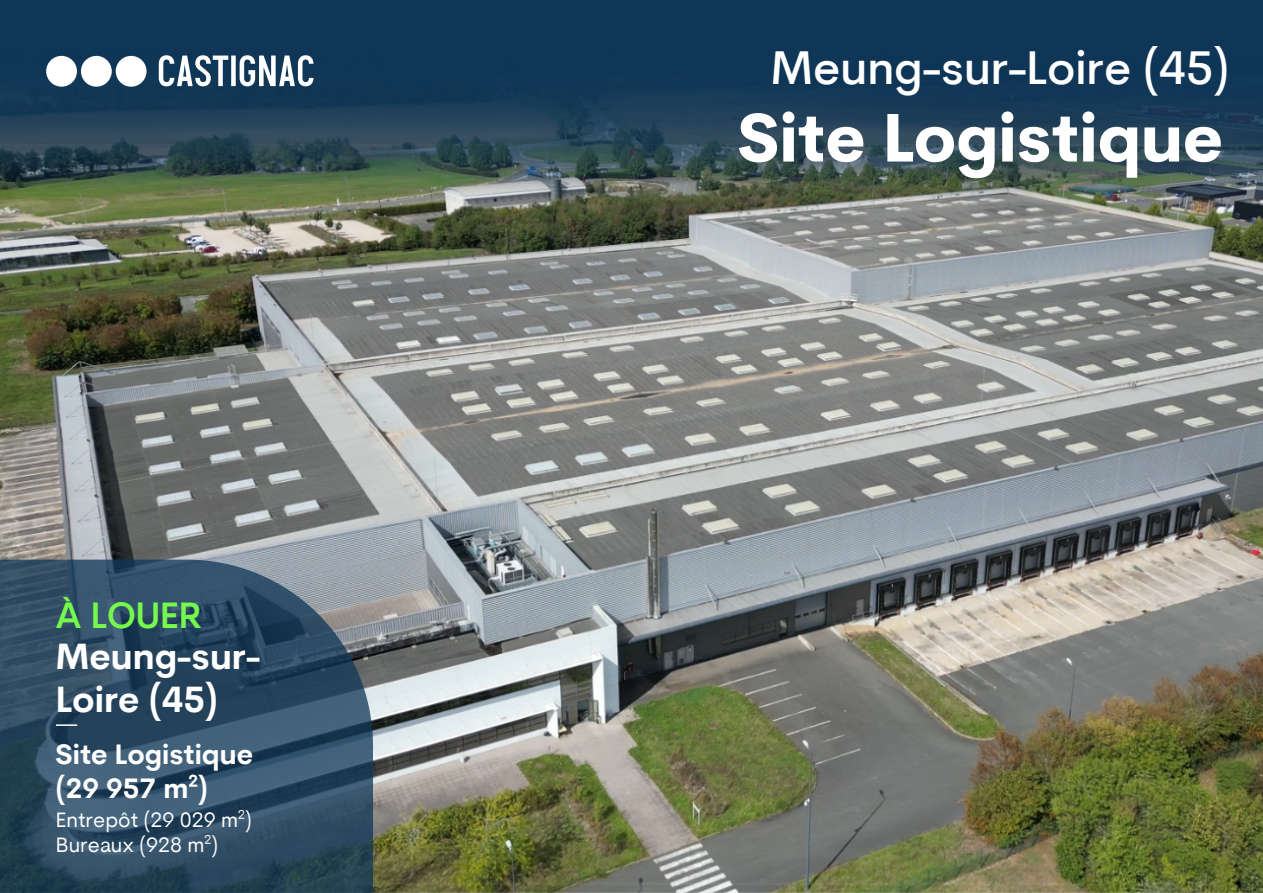
<style>
.page{position:relative;width:1263px;height:893px;background:#fff}
.page>*{position:absolute;margin:0;border:0;box-sizing:border-box;transform-origin:0 0}
.t1{font:800 66.75px "Cerebri Sans Pro";color:#fff}
.t2{font:500 46.5px "Cerebri Sans Pro";color:#fff}
.t3{font:600 36.15px "Cerebri Sans Pro";color:#75f94c}
.t4{font:700 36px/43.2px "Cerebri Sans Pro";color:#fff}
.t5{font:700 27.75px/33.3px "Cerebri Sans Pro";color:#fff}
.t6{font:21px/25.2px "Cerebri Sans Pro";color:#fff}
</style>
<div class="page">
<img style="left:0;top:0;width:1263px;height:893px">
<svg style="left:0;top:560px;width:373px;height:333px;background:#345067"></svg>
<svg style="left:159px;top:55px;width:154px;height:31px"></svg>
<div style="left:116px;top:56px;width:31px;height:31px;background:#fff;border-radius:50%"></div>
<div style="left:81px;top:56px;width:31px;height:31px;background:#fff;border-radius:50%"></div>
<div style="left:46px;top:56px;width:31px;height:31px;background:#fff;border-radius:50%"></div>
<hr style="left:56px;top:724px;width:21px;height:2px;background:#fff">
<h3 class="t3" style="left:56px;top:590px;width:148px">À LOUER</h3>
<h3 class="t4" style="left:56px;top:632px;width:206px">Meung-sur-<br>Loire (45)</h3>
<h3 class="t5" style="left:56px;top:736px;width:199px">Site Logistique (29 957 m²)</h3>
<p class="t6" style="left:56px;top:806px;width:197px">Entrepôt (29 029 m²)<br>Bureaux (928 m²)</p>
<h2 class="t2" style="left:771px;top:36px;width:459px">Meung-sur-Loire (45)</h2>
<h1 class="t1" style="left:738px;top:89px;width:486px">Site Logistique</h1>
</div>
